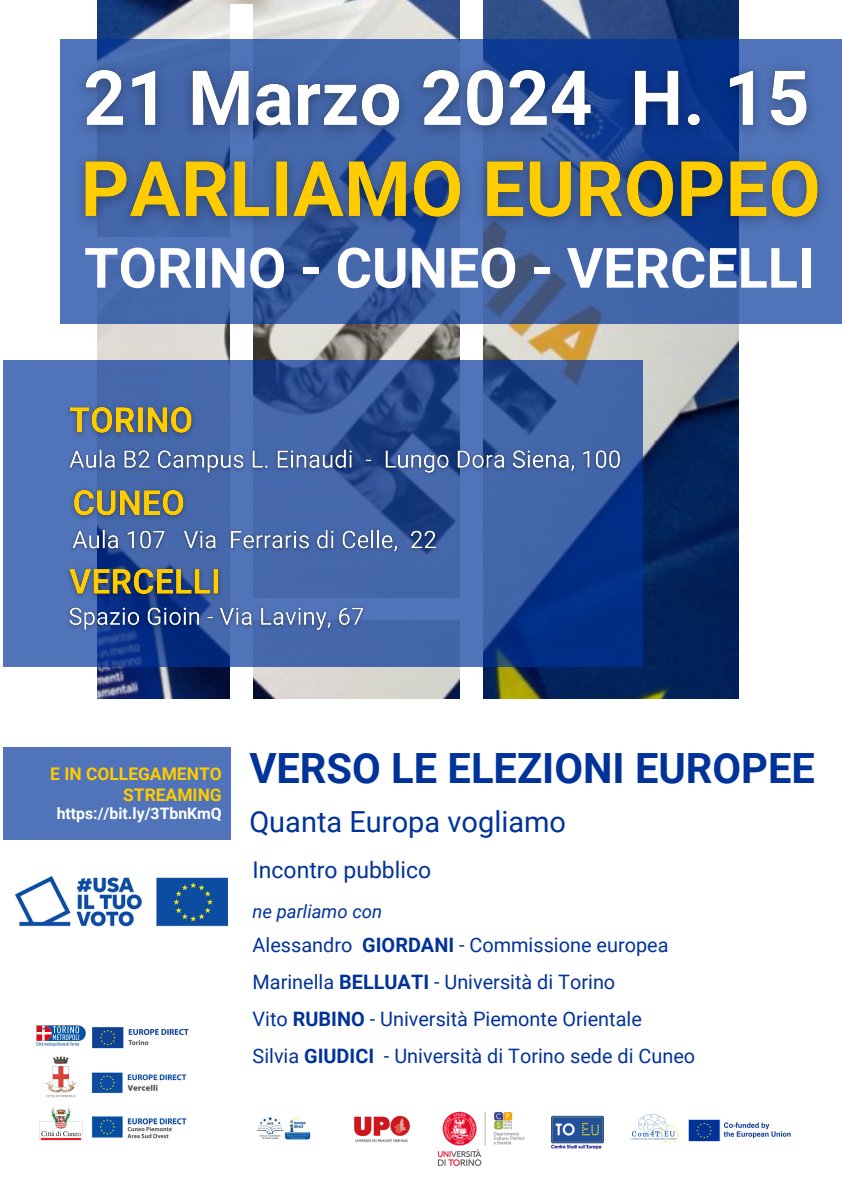
<style>
.page{position:relative;width:842px;height:1191px;background:#fff}
.page>*{position:absolute;margin:0;border:0;box-sizing:border-box;transform-origin:0 0}
.t1{font:700 55.6px "Roboto";color:#fff}
.t2{font:700 41.7px "Roboto";color:#039}
.t3{font:23px "Roboto";color:#039}
.t4{font:19.9px "Roboto";color:#039}
.t5{font:italic 18.5px "Roboto";color:#039}
.t6{font:700 17.4px/20.2px "Roboto";color:#fc0;text-align:right}
.t7{font:700 15.8px "Roboto";color:#fff}
.s1{font-weight:400;font-size:29px;color:#039}
.s2{font-weight:700}
</style>
<div class="page">
<img style="left:98px;top:0;width:641px;height:698px">
<div style="left:230px;top:5px;width:23px;height:834px;background:#fff"></div>
<div style="left:461px;top:0;width:22px;height:834px;background:#fff"></div>
<svg style="left:60px;top:39px;width:782px;height:285px;background:#4164a8"></svg>
<svg style="left:3px;top:360px;width:640px;height:306px;background:#375ba2"></svg>
<img style="left:354px;top:1115px;width:56px;height:27px">
<img style="left:631px;top:1114px;width:66px;height:30px">
<img style="left:688px;top:1117px;width:103px;height:24px">
<div style="left:3px;top:747px;width:227px;height:93px;background:#5073b9"></div>
<img style="left:257px;top:1116px;width:54px;height:24px">
<img style="left:552px;top:1115px;width:52px;height:33px">
<img style="left:36px;top:1025px;width:50px;height:22px">
<img style="left:92px;top:1027px;width:97px;height:22px">
<img style="left:91px;top:1116px;width:96px;height:23px">
<img style="left:46px;top:1056px;width:30px;height:42px">
<img style="left:91px;top:1072px;width:96px;height:21px">
<img style="left:39px;top:1108px;width:44px;height:33px">
<img style="left:15px;top:876px;width:212px;height:50px">
<img style="left:437px;top:1111px;width:88px;height:55px">
<img style="left:60px;top:399px;width:141px;height:44px">
<img style="left:64px;top:444px;width:562px;height:36px">
<img style="left:67px;top:144px;width:773px;height:94px">
<img style="left:67px;top:54px;width:759px;height:92px">
<img style="left:65px;top:481px;width:127px;height:44px">
<img style="left:60px;top:560px;width:168px;height:45px">
<img style="left:67px;top:524px;width:376px;height:35px">
<img style="left:64px;top:602px;width:305px;height:35px">
<p class="t1" style="left:84px;top:236px;width:731px">TORINO - CUNEO - VERCELLI</p>
<p class="t2" style="left:249px;top:744px;width:567px">VERSO LE ELEZIONI EUROPEE</p>
<p class="t6" style="left:50px;top:764px;width:173px">E IN COLLEGAMENTO<br>STREAMING</p>
<p class="t7" style="left:57px;top:804px;width:511px">https://bit.ly/3TbnKmQ <span class="s1">Quanta Europa vogliamo</span></p>
<p class="t3" style="left:253px;top:856px;width:180px">Incontro pubblico</p>
<p class="t5" style="left:253px;top:901px;width:131px">ne parliamo con</p>
<p class="t4" style="left:253px;top:933px;width:417px">Alessandro <span class="s2">GIORDANI</span> - Commissione europea</p>
<p class="t4" style="left:253px;top:970px;width:364px">Marinella <span class="s2">BELLUATI</span> - Università di Torino</p>
<p class="t4" style="left:253px;top:1007px;width:391px">Vito <span class="s2">RUBINO</span> - Università Piemonte Orientale</p>
<p class="t4" style="left:253px;top:1043px;width:444px">Silvia <span class="s2">GIUDICI</span> - Università di Torino sede di Cuneo</p>
</div>
